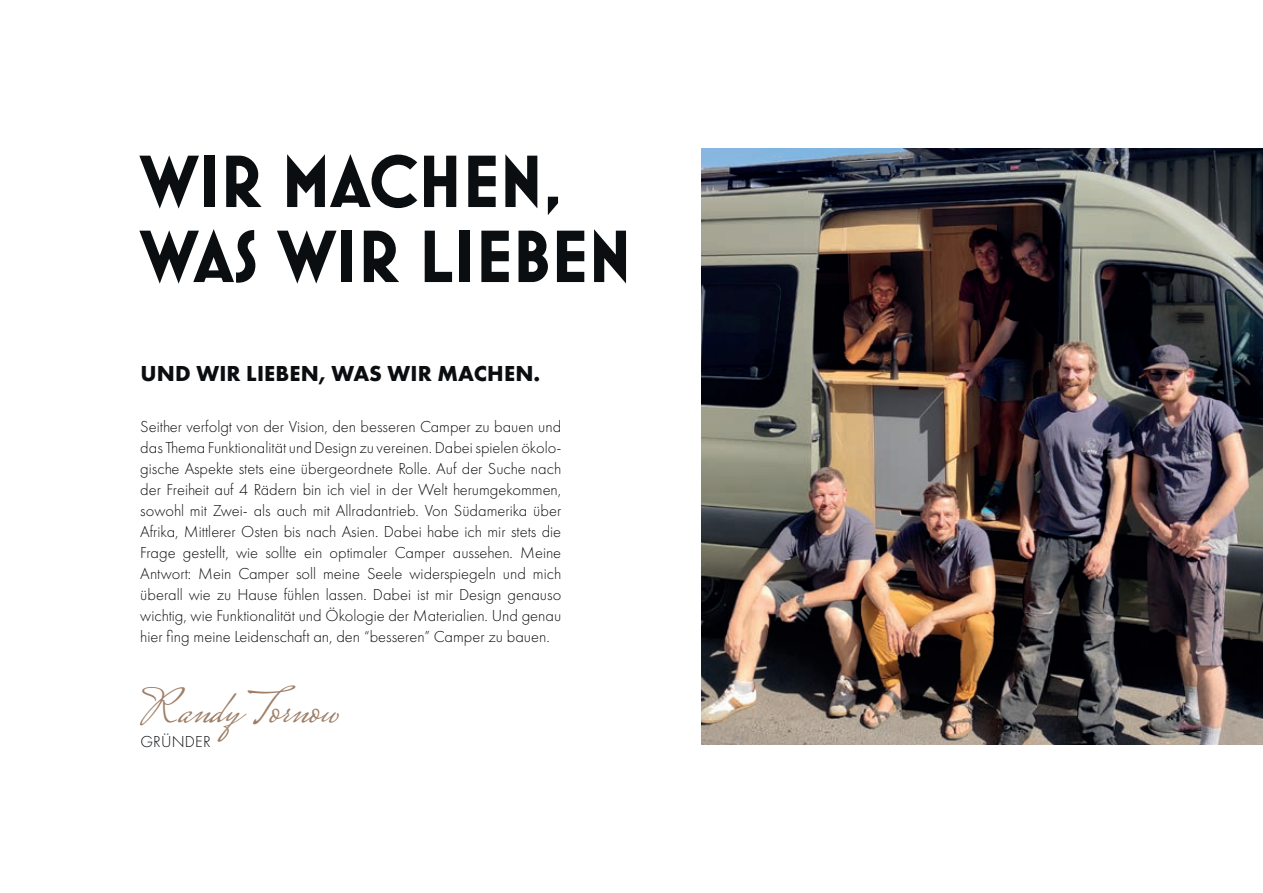
<style>
.page{position:relative;width:1263px;height:893px;background:#fff}
.page>*{position:absolute;margin:0;border:0;box-sizing:border-box;transform-origin:0 0}
.t1{font:700 75px/75px "Mostra Nuova";color:#0b0e11}
.t2{font:48px "Mrs Saint Delafield";color:#9e7e66}
.t3{font:700 22.5px "Futura PT";letter-spacing:.01em;color:#0b0e11}
.t4{font:300 16.5px/21px "Futura PT";color:#0b0e11;text-align:justify}
</style>
<div class="page">
<img style="left:702px;top:149px;width:561px;height:595px">
<h1 class="t1" style="left:140px;top:144px;width:493px">WIR MACHEN,<br>WAS WIR LIEBEN</h1>
<h3 class="t3" style="left:140px;top:359px;width:401px">UND WIR LIEBEN, WAS WIR MACHEN.</h3>
<p class="t4" style="left:140px;top:416px;width:422px">Seither verfolgt von der Vision, den besseren Camper zu bauen und das Thema Funktionalität und Design zu vereinen. Dabei spielen ökolo&shy;gische Aspekte stets eine übergeordnete Rolle. Auf der Suche nach der Freiheit auf 4 Rädern bin ich viel in der Welt herumgekommen, sowohl mit Zwei- als auch mit Allradantrieb. Von Südamerika über Afrika, Mittlerer Osten bis nach Asien. Dabei habe ich mir stets die Frage gestellt, wie sollte ein optimaler Camper aussehen. Meine Antwort: Mein Camper soll meine Seele widerspiegeln und mich überall wie zu Hause fühlen lassen. Dabei ist mir Design genauso wichtig, wie Funktionalität und Ökologie der Materialien. Und genau hier fing meine Leidenschaft an, den “besseren” Camper zu bauen.</p>
<h2 class="t2" style="left:140px;top:677px;width:199px">Randy Tornow</h2>
<p class="t4" style="left:140px;top:731px;width:72px">GRÜNDER</p>
</div>
